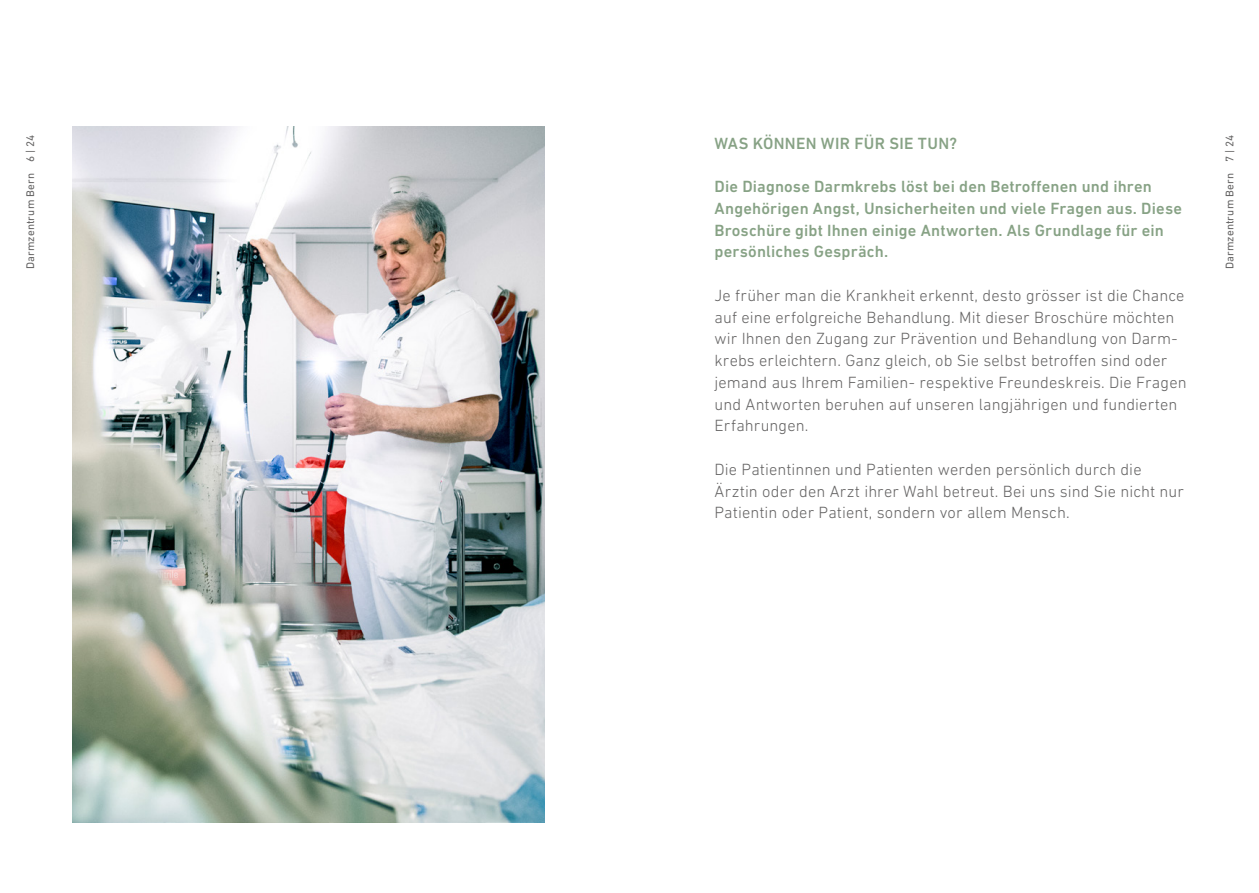
<style>
.page{position:relative;width:1259px;height:893px;background:#fff}
.page>*{position:absolute;margin:0;border:0;box-sizing:border-box;transform-origin:0 0}
.NEXT_Grundtext_11{font:300 16.5px/21.8px "DIN Next LT Pro";letter-spacing:.005em;color:#646363}
.NEXT_Lead_11{font:500 16.5px/21.8px "DIN Next LT Pro";letter-spacing:.01em;color:#87a285}
.NEXT_Titel_Inhalt_11{font:500 16.5px "DIN Next LT Pro";letter-spacing:.02em;color:#87a285}
.t1{font:11.25px "DIN Next LT Pro";letter-spacing:.01em;color:#646363}
</style>
<div class="page">
<img style="left:72px;top:127px;width:472px;height:696px">
<p class="t1" style="left:24px;top:269px;width:136px;rotate:-90deg">Darmzentrum Bern 6 | 24</p>
<p class="NEXT_Titel_Inhalt_11" style="left:714px;top:133px;width:244px">WAS KÖNNEN WIR FÜR SIE TUN?</p>
<p class="NEXT_Lead_11" style="left:714px;top:175px;width:469px">Die Diagnose Darmkrebs löst bei den Betroffenen und ihren Angehörigen Angst, Unsicherheiten und viele Fragen aus. Diese Broschüre gibt Ihnen einige Antworten. Als Grundlage für ein persönliches Gespräch.</p>
<p class="NEXT_Grundtext_11" style="left:714px;top:284px;width:473px">Je früher man die Krankheit erkennt, desto grösser ist die Chance auf eine erfolgreiche Behandlung. Mit dieser Broschüre möchten wir Ihnen den Zugang zur Prävention und Behandlung von Darm&shy;krebs erleichtern. Ganz gleich, ob Sie selbst betroffen sind oder jemand aus Ihrem Familien- respektive Freundeskreis. Die Fragen und Antworten beruhen auf unseren langjährigen und fundierten Erfahrungen.</p>
<p class="NEXT_Grundtext_11" style="left:714px;top:458px;width:471px">Die Patientinnen und Patienten werden persönlich durch die<br>Ärztin oder den Arzt ihrer Wahl betreut. Bei uns sind Sie nicht nur<br>Patientin oder Patient, sondern vor allem Mensch.</p>
<p class="t1" style="left:1223px;top:269px;width:136px;rotate:-90deg">Darmzentrum Bern 7 | 24</p>
</div>
